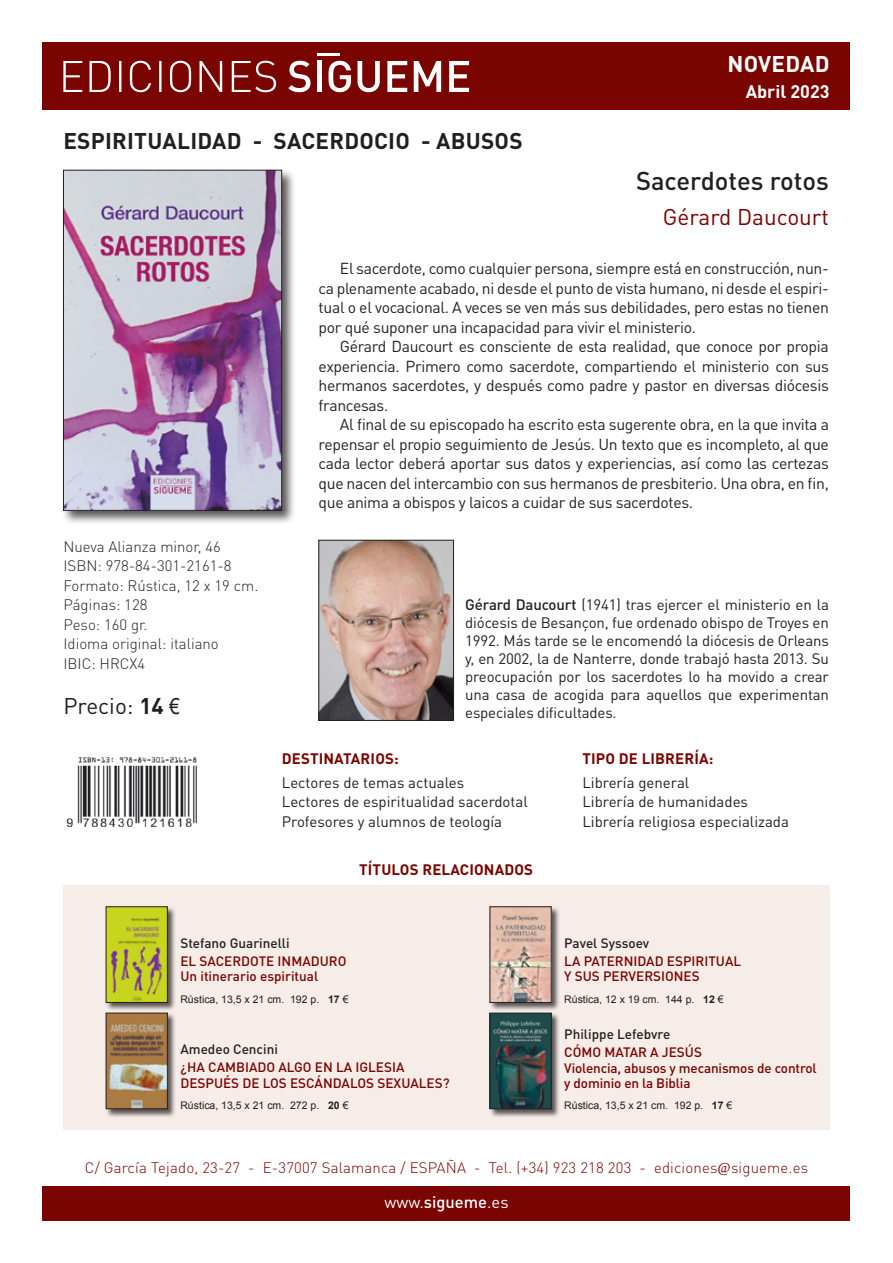
<style>
.page{position:relative;width:893px;height:1263px;background:#fff}
.page>*{position:absolute;margin:0;border:0;box-sizing:border-box;transform-origin:0 0}
.t1{font:500 25.5px "DIN Pro";color:#231f20}
.t2{font:700 22.5px "DIN Pro";letter-spacing:.01em;color:#231f20}
.t3{font:22.5px "DIN Pro";color:#790400}
.t4{font:22.5px "DIN Pro";color:#231f20}
.t5{font:700 22.5px "DIN Pro";letter-spacing:.01em;color:#fff}
.t6{font:700 18px "DIN Pro";color:#fff}
.t7{font:16.5px "DIN Pro";color:#fff}
.t8{font:15.75px/19.5px "DIN Pro";letter-spacing:-.02em;color:#231f20;text-align:justify}
.t9{font:15px/18px "DIN Pro";color:#231f20}
.t10{font:300 15px/19.5px "DIN Pro";color:#231f20}
.t11{font:300 15px "DIN Pro";letter-spacing:.01em;color:#790400}
.t12{font:700 15px "DIN Pro";letter-spacing:.01em;color:#790400}
.t13{font:500 13.5px/15.8px "DIN Pro";color:#790400}
.t14{font:500 13.5px "DIN Pro";color:#231f20}
.t15{font:10.5px "Arial";color:#231f20}
.s1{font-weight:700}
.s2{font-family:"Arial Narrow"}
.s3{font-weight:500}
.s4{font-family:"Sakkal Majalla";font-weight:400;font-size:19.5px}
</style>
<div class="page">
<div style="left:43px;top:1186px;width:807px;height:34px;background:#790400"></div>
<div style="left:43px;top:43px;width:807px;height:67px;background:#790400"></div>
<hr style="left:317px;top:53px;width:23px;height:3px;background:#fff">
<svg style="left:288px;top:61px;width:23px;height:31px"></svg>
<div style="left:317px;top:61px;width:5px;height:31px;background:#fff"></div>
<svg style="left:329px;top:61px;width:22px;height:31px"></svg>
<svg style="left:357px;top:61px;width:23px;height:31px"></svg>
<svg style="left:387px;top:61px;width:20px;height:31px"></svg>
<svg style="left:414px;top:61px;width:27px;height:31px"></svg>
<svg style="left:449px;top:61px;width:20px;height:31px"></svg>
<svg style="left:63px;top:61px;width:213px;height:31px"></svg>
<div style="left:61px;top:168px;width:235px;height:357px;background:#231f20;opacity:.75"></div>
<img style="left:65px;top:172px;width:215px;height:336px">
<div style="left:63px;top:170px;width:219px;height:340px;border:1px solid #231f20"></div>
<img style="left:321px;top:542px;width:131px;height:176px">
<div style="left:319px;top:540px;width:135px;height:180px;border:1px solid #231f20"></div>
<div style="left:63px;top:885px;width:767px;height:245px;background:#f6ece8"></div>
<img style="left:66px;top:757px;width:131px;height:69px">
<div style="left:106px;top:906px;width:70px;height:105px;background:#231f20;opacity:.75"></div>
<img style="left:108px;top:909px;width:57px;height:91px">
<div style="left:489px;top:906px;width:71px;height:105px;background:#231f20;opacity:.75"></div>
<img style="left:492px;top:909px;width:57px;height:91px">
<div style="left:106px;top:1012px;width:70px;height:106px;background:#231f20;opacity:.75"></div>
<img style="left:108px;top:1015px;width:57px;height:92px">
<div style="left:106px;top:1013px;width:61px;height:96px;border:1px solid #231f20"></div>
<div style="left:489px;top:1012px;width:71px;height:106px;background:#231f20;opacity:.75"></div>
<img style="left:492px;top:1015px;width:57px;height:92px">
<div style="left:490px;top:1013px;width:61px;height:96px;border:1px solid #231f20"></div>
<h2 class="t5" style="left:727px;top:49px;width:104px">NOVEDAD</h2>
<h2 class="t2" style="left:63px;top:126px;width:461px">ESPIRITUALIDAD - SACERDOCIO - ABUSOS</h2>
<p class="t6" style="left:746px;top:80px;width:85px">Abril 2023</p>
<p class="t10" style="left:63px;top:536px;width:196px">Nueva Alianza minor, 46<br>ISBN: 978-84-301-2161-8<br>Formato: Rústica, 12 x 19 cm.<br>Páginas: 128<br>Peso: 160 gr.<br>Idioma original: italiano<br>IBIC: HRCX4</p>
<h2 class="t4" style="left:63px;top:690px;width:118px">Precio: <span class="s1">14</span> <span class="s2">€</span></h2>
<h1 class="t1" style="left:636px;top:163px;width:194px">Sacerdotes rotos</h1>
<h2 class="t3" style="left:663px;top:202px;width:168px">Gérard Daucourt</h2>
<p class="t8" style="left:319px;top:258px;width:512px;text-indent:21px">El sacerdote, como cualquier persona, siempre está en construcción, nun&shy;ca plenamente acabado, ni desde el punto de vista humano, ni desde el espiri&shy;tual o el vocacional. A veces se ven más sus debilidades, pero estas no tienen por qué suponer una incapacidad para vivir el ministerio.</p>
<p class="t8" style="left:319px;top:336px;width:512px;text-indent:21px">Gérard Daucourt es consciente de esta realidad, que conoce por propia experiencia. Primero como sacerdote, compartiendo el ministerio con sus hermanos sacerdotes, y después como padre y pastor en diversas diócesis francesas.</p>
<p class="t8" style="left:319px;top:414px;width:512px;text-indent:21px">Al final de su episcopado ha escrito esta sugerente obra, en la que invita a repensar el propio seguimiento de Jesús. Un texto que es incompleto, al que cada lector deberá aportar sus datos y experiencias, así como las certezas que nacen del intercambio con sus hermanos de presbiterio. Una obra, en fin, que anima a obispos y laicos a cuidar de sus sacerdotes.</p>
<p class="t9" style="left:465px;top:594px;width:365px;text-align:justify"><span class="s3">Gérard Daucourt</span> (1941) tras ejercer el ministerio en la diócesis de Besançon, fue ordenado obispo de Troyes en 1992. Más tarde se le encomendó la diócesis de Orleans y, en 2002, la de Nanterre, donde trabajó hasta 2013. Su preocupación por los sacerdotes lo ha movido a crear una casa de acogida para aquellos que experimentan especiales dificultades.</p>
<p class="t12" style="left:282px;top:749px;width:119px">DESTINATARIOS:</p>
<p class="t9" style="left:282px;top:772px;width:248px;line-height:19.5px">Lectores de temas actuales<br>Lectores de espiritualidad sacerdotal<br>Profesores y alumnos de teología</p>
<p class="t12" style="left:359px;top:859px;width:175px">TÍTULOS RELACIONADOS</p>
<p class="t12" style="left:582px;top:749px;width:133px">TIPO DE LIBRERÍA:</p>
<p class="t9" style="left:582px;top:772px;width:208px;line-height:19.5px">Librería general<br>Librería de humanidades<br>Librería religiosa especializada</p>
<p class="t14" style="left:180px;top:933px;width:111px">Stefano Guarinelli</p>
<p class="t13" style="left:180px;top:952px;width:168px">EL SACERDOTE INMADURO<br>Un itinerario espiritual</p>
<p class="t15" style="left:180px;top:992px;width:170px">Rústica, 13,5 x 21 cm. 192 p. <span class="s1">17</span> €</p>
<p class="t14" style="left:180px;top:1040px;width:99px">Amedeo Cencini</p>
<p class="t13" style="left:180px;top:1059px;width:271px">¿HA CAMBIADO ALGO EN LA IGLESIA<br>DESPUÉS DE LOS ESCÁNDALOS SEXUALES?</p>
<p class="t15" style="left:180px;top:1098px;width:170px">Rústica, 13,5 x 21 cm. 272 p. <span class="s1">20</span> €</p>
<p class="t14" style="left:564px;top:933px;width:86px">Pavel Syssoev</p>
<p class="t13" style="left:564px;top:952px;width:178px">LA PATERNIDAD ESPIRITUAL<br>Y SUS PERVERSIONES</p>
<p class="t15" style="left:564px;top:992px;width:161px">Rústica, 12 x 19 cm. 144 p. <span class="s1">12</span> €</p>
<p class="t14" style="left:564px;top:1025px;width:108px">Philippe Lefebvre</p>
<p class="t13" style="left:564px;top:1044px;width:254px">CÓMO MATAR A JESÚS<br>Violencia, abusos y mecanismos de control y dominio en la Biblia</p>
<p class="t15" style="left:564px;top:1098px;width:170px">Rústica, 13,5 x 21 cm. 192 p. <span class="s1">17</span> €</p>
<p class="t11" style="left:85px;top:1157px;width:725px">C/ García Tejado, 23-27 - E-37007 Salamanca / ESPAÑA - Tel. (+34) 923 218 203 - ediciones<span class="s4">@</span>sigueme.es</p>
<p class="t7" style="left:384px;top:1191px;width:126px">www.<span class="s3">sigueme</span>.es</p>
</div>
